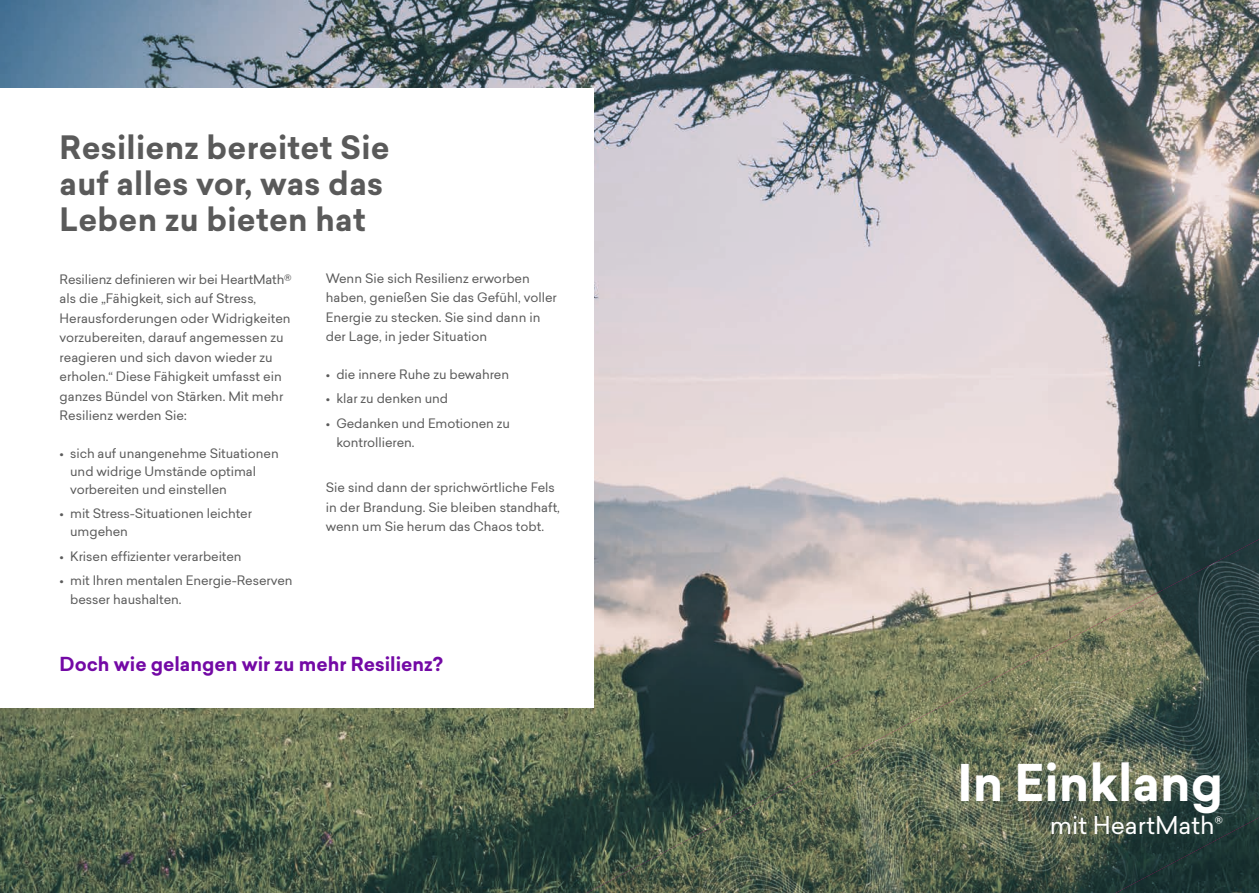
<style>
.page{position:relative;width:1259px;height:893px;background:#fff}
.page>*{position:absolute;margin:0;border:0;box-sizing:border-box;transform-origin:0 0}
.t1{font:700 49.5px "Sailec";color:#fff}
.t2{font:700 31.5px/36px "Sailec";letter-spacing:.01em;color:#5a5a5a}
.t3{font:24px "Sailec";color:#fff}
.t4{font:700 18.9px "Sailec";color:#7309a5}
.t5{font:12.75px/19.5px "Sailec";color:#5a5a5a}
</style>
<div class="page">
<img style="left:0;top:0;width:1259px;height:893px">
<div style="left:0;top:88px;width:593px;height:620px;background:#fff"></div>
<img style="left:587px;top:842px;width:625px;height:51px">
<img style="left:682px;top:792px;width:577px;height:51px">
<img style="left:778px;top:741px;width:481px;height:51px">
<img style="left:874px;top:690px;width:385px;height:52px">
<img style="left:970px;top:640px;width:289px;height:51px">
<img style="left:1066px;top:589px;width:193px;height:52px">
<img style="left:1162px;top:539px;width:97px;height:51px">
<h2 class="t2" style="left:60px;top:130px;width:332px">Resilienz bereitet Sie auf alles vor, was das<br>Leben zu bieten hat</h2>
<p class="t5" style="left:60px;top:269px;width:234px">Resilienz definieren wir bei HeartMath® als die „Fähigkeit, sich auf Stress, Herausforderungen oder Widrigkeiten vorzubereiten, darauf angemessen zu reagieren und sich davon wieder zu erholen.“ Diese Fähigkeit umfasst ein ganzes Bündel von Stärken. Mit mehr Resilienz werden Sie:</p>
<p class="t5" style="left:70px;top:444px;width:210px;line-height:18px;text-indent:-11px">• sich auf unangenehme Situationen und widrige Umstände optimal vorbereiten und einstellen</p>
<p class="t5" style="left:70px;top:504px;width:183px;line-height:18px;text-indent:-11px">• mit Stress-Situationen leichter umgehen</p>
<p class="t5" style="left:60px;top:546px;width:184px">• Krisen effizienter verarbeiten</p>
<p class="t5" style="left:70px;top:570px;width:224px;text-indent:-11px">• mit Ihren mentalen Energie-Reserven besser haushalten.</p>
<p class="t5" style="left:326px;top:268px;width:233px">Wenn Sie sich Resilienz erworben haben, genießen Sie das Gefühl, voller Energie zu stecken. Sie sind dann in der Lage, in jeder Situation</p>
<p class="t5" style="left:326px;top:364px;width:185px">• die innere Ruhe zu bewahren</p>
<p class="t5" style="left:326px;top:389px;width:124px">• klar zu denken und</p>
<p class="t5" style="left:336px;top:413px;width:175px;text-indent:-11px">• Gedanken und Emotionen zu kontrollieren.</p>
<p class="t5" style="left:326px;top:478px;width:235px">Sie sind dann der sprichwörtliche Fels in der Brandung. Sie bleiben standhaft, wenn um Sie herum das Chaos tobt.</p>
<h3 class="t4" style="left:60px;top:651px;width:385px">Doch wie gelangen wir zu mehr Resilienz?</h3>
<h1 class="t1" style="left:957px;top:748px;width:267px">In Einklang</h1>
<h3 class="t3" style="left:1049px;top:809px;width:175px">mit HeartMath<sup>®</sup></h3>
</div>
